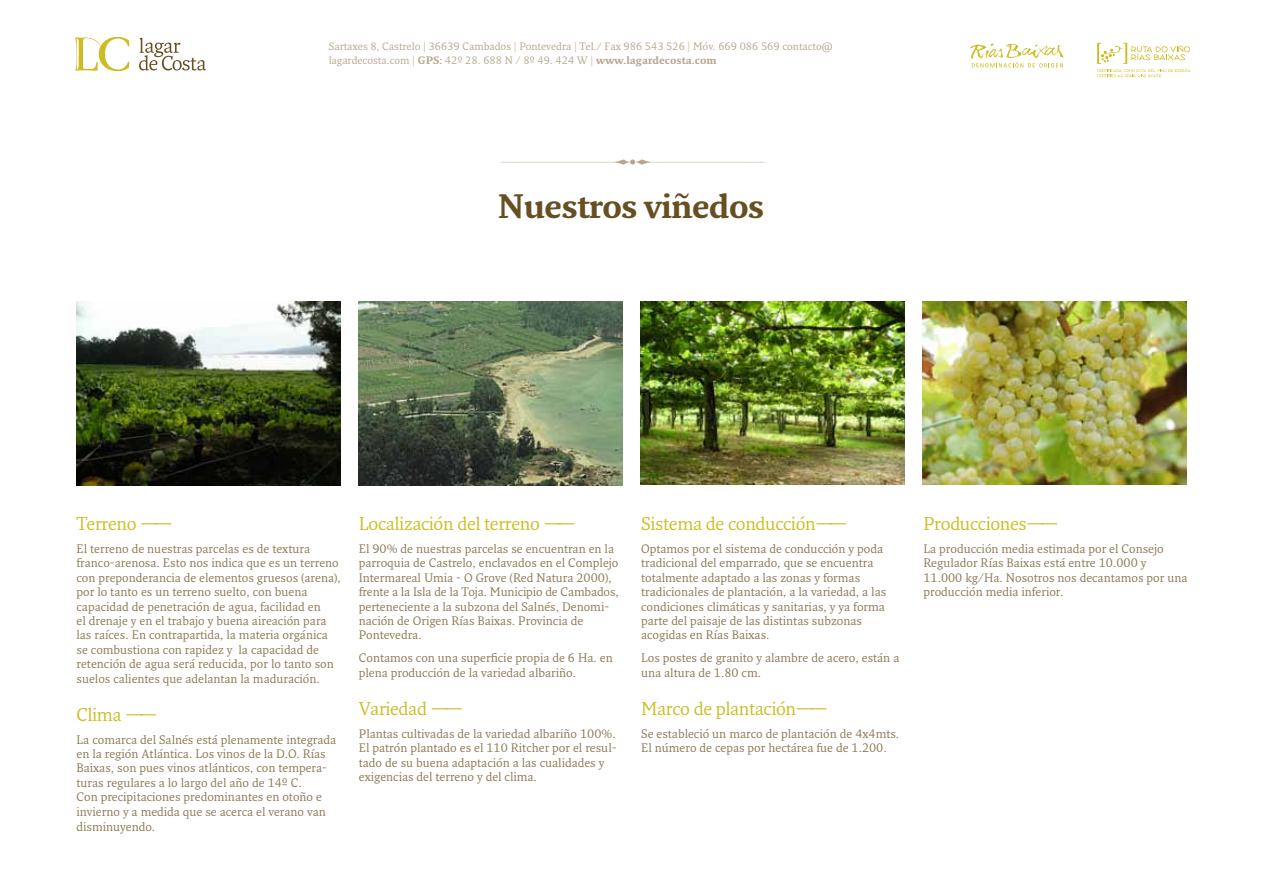
<style>
.page{position:relative;width:1263px;height:893px;background:#fff}
.page>*{position:absolute;margin:0;border:0;box-sizing:border-box;transform-origin:0 0}
.t1{font:700 33px "Fresco";letter-spacing:-.03em;color:#674f21}
.t2{font:18px "Fresco";letter-spacing:-.02em;color:#ccbd22}
.t3{font:12px/14.4px "Fresco";color:#8b7651}
.t4{font:10.5px/14.4px "Fresco";color:#b6a68c}
.s1{font-weight:700}
</style>
<div class="page">
<svg style="left:501px;top:159px;width:263px;height:6px"></svg>
<svg style="left:1097px;top:43px;width:93px;height:34px"></svg>
<svg style="left:970px;top:43px;width:93px;height:24px"></svg>
<svg style="left:75px;top:37px;width:54px;height:34px"></svg>
<svg style="left:139px;top:38px;width:67px;height:32px"></svg>
<img style="left:77px;top:302px;width:263px;height:183px">
<img style="left:358px;top:302px;width:264px;height:183px">
<img style="left:640px;top:302px;width:264px;height:183px">
<img style="left:922px;top:302px;width:264px;height:183px">
<p class="t4" style="left:329px;top:39px;width:505px">Sartaxes 8, Castrelo | 36639 Cambados | Pontevedra | Tel./ Fax 986 543 526 | Móv. 669 086 569 contacto@ lagardecosta.com | <span class="s1">GPS:</span> 42º 28. 688 N / 8º 49. 424 W | <span class="s1">www.lagardecosta.com</span></p>
<h1 class="t1" style="left:497px;top:186px;width:269px">Nuestros viñedos</h1>
<h2 class="t2" style="left:77px;top:513px;width:97px">Terreno ——</h2>
<p class="t3" style="left:77px;top:541px;width:266px">El terreno de nuestras parcelas es de textura franco-arenosa. Esto nos indica que es un terreno con preponderancia de elementos gruesos (arena), por lo tanto es un terreno suelto, con buena capacidad de penetración de agua, facilidad en<br>el drenaje y en el trabajo y buena aireación para las raíces. En contrapartida, la materia orgánica se combustiona con rapidez y la capacidad de retención de agua será reducida, por lo tanto son suelos calientes que adelantan la maduración.</p>
<h2 class="t2" style="left:77px;top:703px;width:83px">Clima ——</h2>
<p class="t3" style="left:77px;top:732px;width:261px">La comarca del Salnés está plenamente integrada en la región Atlántica. Los vinos de la D.O. Rías Baixas, son pues vinos atlánticos, con tempera&shy;turas regulares a lo largo del año de 14º C.<br>Con precipitaciones predominantes en otoño e invierno y a medida que se acerca el verano van disminuyendo.</p>
<h2 class="t2" style="left:359px;top:513px;width:218px">Localización del terreno ——</h2>
<p class="t3" style="left:359px;top:541px;width:261px">El 90% de nuestras parcelas se encuentran en la parroquia de Castrelo, enclavados en el Complejo Intermareal Umia - O Grove (Red Natura 2000), frente a la Isla de la Toja. Municipio de Cambados, perteneciente a la subzona del Salnés, Denomi&shy;nación de Origen Rías Baixas. Provincia de Pontevedra.</p>
<p class="t3" style="left:359px;top:651px;width:255px">Contamos con una superficie propia de 6 Ha. en plena producción de la variedad albariño.</p>
<h2 class="t2" style="left:359px;top:697px;width:105px">Variedad ——</h2>
<p class="t3" style="left:359px;top:726px;width:259px">Plantas cultivadas de la variedad albariño 100%.<br>El patrón plantado es el 110 Ritcher por el resul&shy;tado de su buena adaptación a las cualidades y exigencias del terreno y del clima.</p>
<h2 class="t2" style="left:641px;top:513px;width:208px">Sistema de conducción——</h2>
<p class="t3" style="left:641px;top:541px;width:247px">Optamos por el sistema de conducción y poda tradicional del emparrado, que se encuentra totalmente adaptado a las zonas y formas tradicionales de plantación, a la variedad, a las condiciones climáticas y sanitarias, y ya forma parte del paisaje de las distintas subzonas acogidas en Rías Baixas.</p>
<p class="t3" style="left:641px;top:651px;width:260px">Los postes de granito y alambre de acero, están a una altura de 1.80 cm.</p>
<h2 class="t2" style="left:641px;top:697px;width:188px">Marco de plantación——</h2>
<p class="t3" style="left:641px;top:726px;width:260px">Se estableció un marco de plantación de 4x4mts.<br>El número de cepas por hectárea fue de 1.200.</p>
<h2 class="t2" style="left:923px;top:513px;width:137px">Producciones——</h2>
<p class="t3" style="left:923px;top:541px;width:266px">La producción media estimada por el Consejo Regulador Rías Baixas está entre 10.000 y 11.000 kg/Ha. Nosotros nos decantamos por una producción media inferior.</p>
</div>
